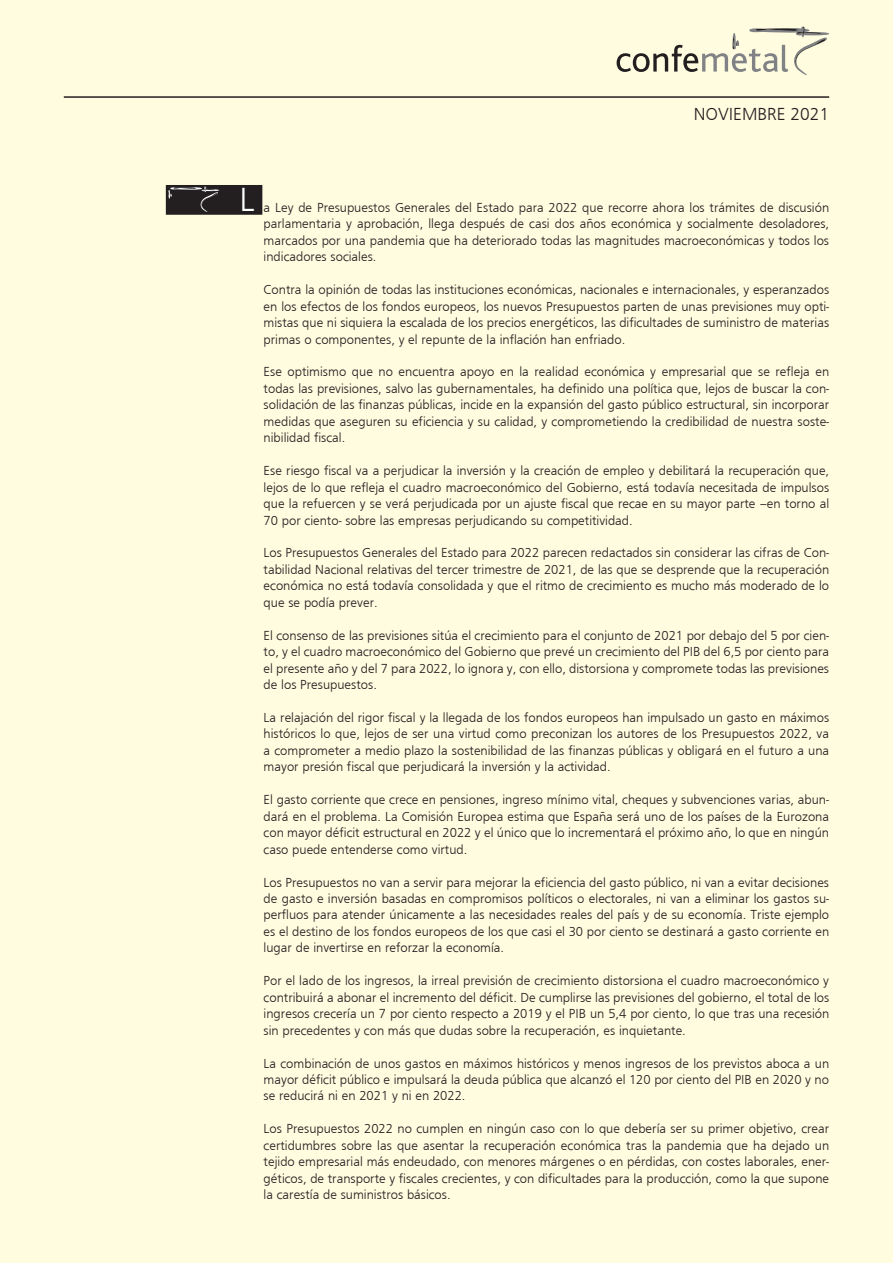
<style>
.page{position:relative;width:893px;height:1263px;background:#fffce0}
.page>*{position:absolute;margin:0;border:0;box-sizing:border-box;transform-origin:0 0}
.t1{font:300 34.5px "Frugal Sans";color:#fff}
.t2{font:300 18px "Frugal Sans";color:#231f20}
.t3{font:300 13.5px/16.5px "Frugal Sans";color:#231f20;text-align:justify}
</style>
<div class="page">
<hr style="left:64px;top:96px;width:765px;height:2px;background:#231f20">
<svg style="left:617px;top:27px;width:212px;height:48px"></svg>
<div style="left:167px;top:186px;width:95px;height:28px;background:#231f20"></div>
<div style="left:166px;top:185px;width:96px;height:30px;border:2px solid #231f20"></div>
<svg style="left:168px;top:186px;width:51px;height:26px"></svg>
<p class="t2" style="left:694px;top:104px;width:137px">NOVIEMBRE 2021</p>
<p class="t1" style="left:240px;top:180px;width:17px">L</p>
<p class="t3" style="left:264px;top:199px;width:567px">a Ley de Presupuestos Generales del Estado para 2022 que recorre ahora los trámites de discusión parlamentaria y aprobación, llega después de casi dos años económica y socialmente desoladores, marcados por una pandemia que ha deteriorado todas las magnitudes macroeconómicas y todos los indicadores sociales.</p>
<p class="t3" style="left:264px;top:281px;width:567px">Contra la opinión de todas las instituciones económicas, nacionales e internacionales, y esperanzados en los efectos de los fondos europeos, los nuevos Presupuestos parten de unas previsiones muy opti&shy;mistas que ni siquiera la escalada de los precios energéticos, las dificultades de suministro de materias primas o componentes, y el repunte de la inflación han enfriado.</p>
<p class="t3" style="left:264px;top:364px;width:567px">Ese optimismo que no encuentra apoyo en la realidad económica y empresarial que se refleja en todas las previsiones, salvo las gubernamentales, ha definido una política que, lejos de buscar la con&shy;solidación de las finanzas públicas, incide en la expansión del gasto público estructural, sin incorporar medidas que aseguren su eficiencia y su calidad, y comprometiendo la credibilidad de nuestra soste&shy;nibilidad fiscal.</p>
<p class="t3" style="left:264px;top:462px;width:567px">Ese riesgo fiscal va a perjudicar la inversión y la creación de empleo y debilitará la recuperación que, lejos de lo que refleja el cuadro macroeconómico del Gobierno, está todavía necesitada de impulsos que la refuercen y se verá perjudicada por un ajuste fiscal que recae en su mayor parte –en torno al 70 por ciento- sobre las empresas perjudicando su competitividad.</p>
<p class="t3" style="left:264px;top:545px;width:567px">Los Presupuestos Generales del Estado para 2022 parecen redactados sin considerar las cifras de Con&shy;tabilidad Nacional relativas del tercer trimestre de 2021, de las que se desprende que la recuperación económica no está todavía consolidada y que el ritmo de crecimiento es mucho más moderado de lo que se podía prever.</p>
<p class="t3" style="left:264px;top:627px;width:567px">El consenso de las previsiones sitúa el crecimiento para el conjunto de 2021 por debajo del 5 por cien&shy;to, y el cuadro macroeconómico del Gobierno que prevé un crecimiento del PIB del 6,5 por ciento para el presente año y del 7 para 2022, lo ignora y, con ello, distorsiona y compromete todas las previsiones de los Presupuestos.</p>
<p class="t3" style="left:264px;top:709px;width:567px">La relajación del rigor fiscal y la llegada de los fondos europeos han impulsado un gasto en máximos históricos lo que, lejos de ser una virtud como preconizan los autores de los Presupuestos 2022, va a comprometer a medio plazo la sostenibilidad de las finanzas públicas y obligará en el futuro a una mayor presión fiscal que perjudicará la inversión y la actividad.</p>
<p class="t3" style="left:264px;top:791px;width:567px">El gasto corriente que crece en pensiones, ingreso mínimo vital, cheques y subvenciones varias, abun&shy;dará en el problema. La Comisión Europea estima que España será uno de los países de la Eurozona con mayor déficit estructural en 2022 y el único que lo incrementará el próximo año, lo que en ningún caso puede entenderse como virtud.</p>
<p class="t3" style="left:264px;top:874px;width:567px">Los Presupuestos no van a servir para mejorar la eficiencia del gasto público, ni van a evitar decisiones de gasto e inversión basadas en compromisos políticos o electorales, ni van a eliminar los gastos su&shy;perfluos para atender únicamente a las necesidades reales del país y de su economía. Triste ejemplo es el destino de los fondos europeos de los que casi el 30 por ciento se destinará a gasto corriente en lugar de invertirse en reforzar la economía.</p>
<p class="t3" style="left:264px;top:972px;width:567px">Por el lado de los ingresos, la irreal previsión de crecimiento distorsiona el cuadro macroeconómico y contribuirá a abonar el incremento del déficit. De cumplirse las previsiones del gobierno, el total de los ingresos crecería un 7 por ciento respecto a 2019 y el PIB un 5,4 por ciento, lo que tras una recesión sin precedentes y con más que dudas sobre la recuperación, es inquietante.</p>
<p class="t3" style="left:264px;top:1055px;width:567px">La combinación de unos gastos en máximos históricos y menos ingresos de los previstos aboca a un mayor déficit público e impulsará la deuda pública que alcanzó el 120 por ciento del PIB en 2020 y no se reducirá ni en 2021 y ni en 2022.</p>
<p class="t3" style="left:264px;top:1120px;width:567px">Los Presupuestos 2022 no cumplen en ningún caso con lo que debería ser su primer objetivo, crear certidumbres sobre las que asentar la recuperación económica tras la pandemia que ha dejado un tejido empresarial más endeudado, con menores márgenes o en pérdidas, con costes laborales, ener&shy;géticos, de transporte y fiscales crecientes, y con dificultades para la producción, como la que supone la carestía de suministros básicos.</p>
</div>
